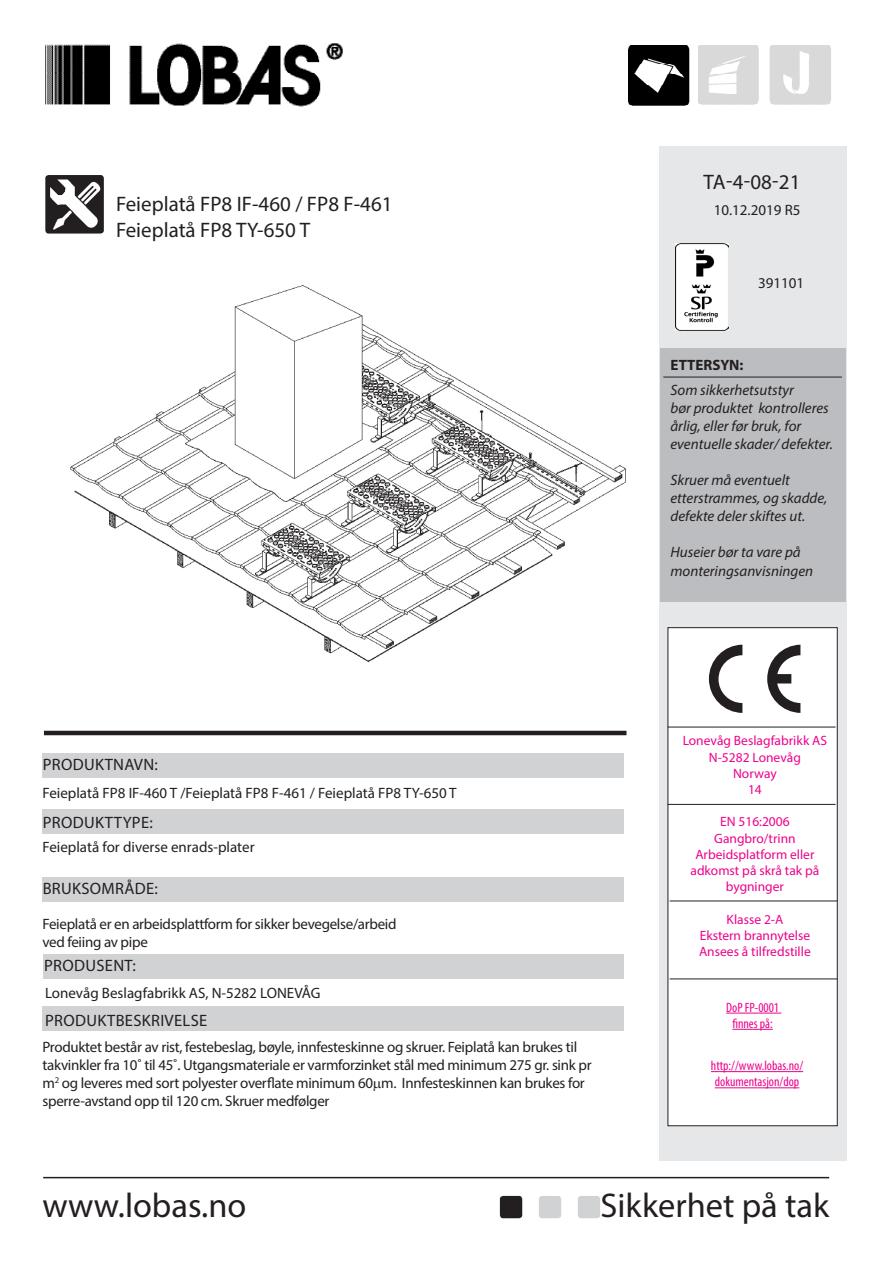
<style>
.page{position:relative;width:893px;height:1263px;background:#fff}
.page>*{position:absolute;margin:0;border:0;box-sizing:border-box;transform-origin:0 0}
.t1{font:34.35px "Myriad Pro";color:#231f20}
.t2{font:21px/25.2px "Myriad Pro";color:#231f20}
.t3{font:16.5px "Myriad Pro";letter-spacing:.02em;color:#231f20}
.t4{font:15px/18px "Myriad Pro";letter-spacing:-.02em;color:#231f20}
.t5{font:italic 15px/18px "Myriad Pro";color:#231f20}
.t6{font:15px "Myriad Pro";color:#231f20}
.t7{font:700 15px "Myriad Pro";color:#231f20}
.t8{font:13.5px/16.2px "Myriad Pro";color:#ed028c;text-align:center}
.t9{font:condensed 13.5px/16.2px "Myriad Pro";color:#ed028c;text-align:center}
</style>
<div class="page">
<div style="left:43px;top:753px;width:581px;height:25px;background:#d1d2d4"></div>
<div style="left:43px;top:809px;width:581px;height:25px;background:#d1d2d4"></div>
<div style="left:43px;top:877px;width:581px;height:24px;background:#d1d2d4"></div>
<div style="left:43px;top:1006px;width:581px;height:25px;background:#d1d2d4"></div>
<div style="left:44px;top:955px;width:580px;height:24px;background:#d1d2d4"></div>
<img style="left:70px;top:284px;width:556px;height:379px">
<hr style="left:44px;top:731px;width:582px;height:4px;background:#231f20">
<img style="left:629px;top:45px;width:61px;height:61px">
<img style="left:770px;top:45px;width:61px;height:60px">
<img style="left:698px;top:45px;width:61px;height:60px">
<img style="left:45px;top:44px;width:298px;height:63px">
<img style="left:46px;top:176px;width:57px;height:57px">
<div style="left:44px;top:174px;width:61px;height:61px;border:1px solid #fff;border-radius:4px"></div>
<div style="left:576px;top:1194px;width:26px;height:26px;background:#d1d2d4;border-radius:5px"></div>
<div style="left:574px;top:1192px;width:30px;height:30px;border:3px solid #fff;border-radius:5px"></div>
<div style="left:537px;top:1194px;width:26px;height:26px;background:#d1d2d4;border-radius:5px"></div>
<div style="left:535px;top:1192px;width:30px;height:30px;border:3px solid #fff;border-radius:5px"></div>
<div style="left:498px;top:1194px;width:26px;height:26px;background:#231f20;border-radius:5px"></div>
<div style="left:496px;top:1192px;width:30px;height:30px;border:3px solid #fff;border-radius:5px"></div>
<hr style="left:43px;top:1177px;width:786px;height:1px;background:#231f20">
<div style="left:659px;top:146px;width:187px;height:1015px;background:#e6e7e9"></div>
<img style="left:675px;top:243px;width:53px;height:87px">
<div style="left:660px;top:348px;width:186px;height:253px;background:#bcbdc0"></div>
<hr style="left:663px;top:377px;width:179px;height:1px;background:#231f20">
<div style="left:668px;top:628px;width:169px;height:498px;background:#fff"></div>
<div style="left:668px;top:627px;width:170px;height:499px;border:1px solid #231f20"></div>
<svg style="left:709px;top:645px;width:33px;height:68px"></svg>
<svg style="left:767px;top:645px;width:33px;height:68px"></svg>
<hr style="left:726px;top:1013px;width:55px;height:1px;background:#ed028c">
<hr style="left:732px;top:1029px;width:41px;height:1px;background:#ed028c">
<hr style="left:711px;top:1071px;width:92px;height:1px;background:#ed028c">
<hr style="left:715px;top:1087px;width:84px;height:1px;background:#ed028c">
<hr style="left:668px;top:727px;width:168px;height:1px;background:#231f20">
<hr style="left:668px;top:804px;width:168px;height:1px;background:#231f20">
<hr style="left:670px;top:978px;width:168px;height:1px;background:#231f20">
<hr style="left:670px;top:900px;width:168px;height:1px;background:#231f20">
<h2 class="t2" style="left:116px;top:191px;width:278px">Feieplatå FP8 IF-460 / FP8 F-461<br>Feieplatå FP8 TY-650 T</h2>
<p class="t3" style="left:43px;top:754px;width:117px">PRODUKTNAVN:</p>
<p class="t6" style="left:43px;top:784px;width:416px">Feieplatå FP8 IF-460 T /Feieplatå FP8 F-461 / Feieplatå FP8 TY-650 T</p>
<p class="t3" style="left:43px;top:812px;width:112px">PRODUKTTYPE:</p>
<p class="t6" style="left:43px;top:837px;width:214px">Feieplatå for diverse enrads-plater</p>
<p class="t3" style="left:43px;top:878px;width:117px">BRUKSOMRÅDE:</p>
<p class="t4" style="left:43px;top:915px;width:356px">Feieplatå er en arbeidsplattform for sikker bevegelse/arbeid ved feiing av pipe</p>
<p class="t6" style="left:45px;top:984px;width:277px">Lonevåg Beslagfabrikk AS, N-5282 LONEVÅG</p>
<p class="t3" style="left:44px;top:956px;width:93px">PRODUSENT:</p>
<p class="t3" style="left:45px;top:1010px;width:164px">PRODUKTBESKRIVELSE</p>
<p class="t4" style="left:43px;top:1038px;width:551px">Produktet består av rist, festebeslag, bøyle, innfesteskinne og skruer. Feiplatå kan brukes til takvinkler fra 10˚ til 45˚. Utgangsmateriale er varmforzinket stål med minimum 275 gr. sink pr m<sup>2</sup> og leveres med sort polyester overflate minimum 60 m. Innfesteskinnen kan brukes for sperre-avstand opp til 120 cm. Skruer medfølger</p>
<h2 class="t2" style="left:704px;top:169px;width:98px">TA-4-08-21</h2>
<p class="t6" style="left:714px;top:201px;width:88px">10.12.2019 R5</p>
<p class="t4" style="left:758px;top:274px;width:48px">391101</p>
<p class="t7" style="left:671px;top:355px;width:74px">ETTERSYN:</p>
<p class="t5" style="left:670px;top:381px;width:164px">Som sikkerhetsutstyr<br>bør produktet kontrolleres årlig, eller før bruk, for eventuelle skader/ defekter.</p>
<p class="t5" style="left:670px;top:471px;width:158px">Skruer må eventuelt etterstrammes, og skadde, defekte deler skiftes ut.</p>
<p class="t5" style="left:670px;top:543px;width:144px">Huseier bør ta vare på monteringsanvisningen</p>
<p class="t8" style="left:683px;top:732px;width:146px">Lonevåg Beslagfabrikk AS<br>N-5282 Lonevåg<br>Norway<br>14</p>
<p class="t8" style="left:690px;top:813px;width:130px">EN 516:2006<br>Gangbro/trinn<br>Arbeidsplatform eller adkomst på skrå tak på bygninger</p>
<p class="t8" style="left:699px;top:911px;width:113px">Klasse 2-A<br>Ekstern brannytelse<br>Ansees å tilfredstille</p>
<p class="t9" style="left:726px;top:999px;width:55px">DoP FP-0001 finnes på:</p>
<p class="t9" style="left:711px;top:1057px;width:94px;text-align:left">http://www.lobas.no/ dokumentasjon/dop</p>
<h1 class="t1" style="left:43px;top:1184px;width:205px">www.lobas.no</h1>
<h1 class="t1" style="left:600px;top:1184px;width:230px">Sikkerhet på tak</h1>
</div>
